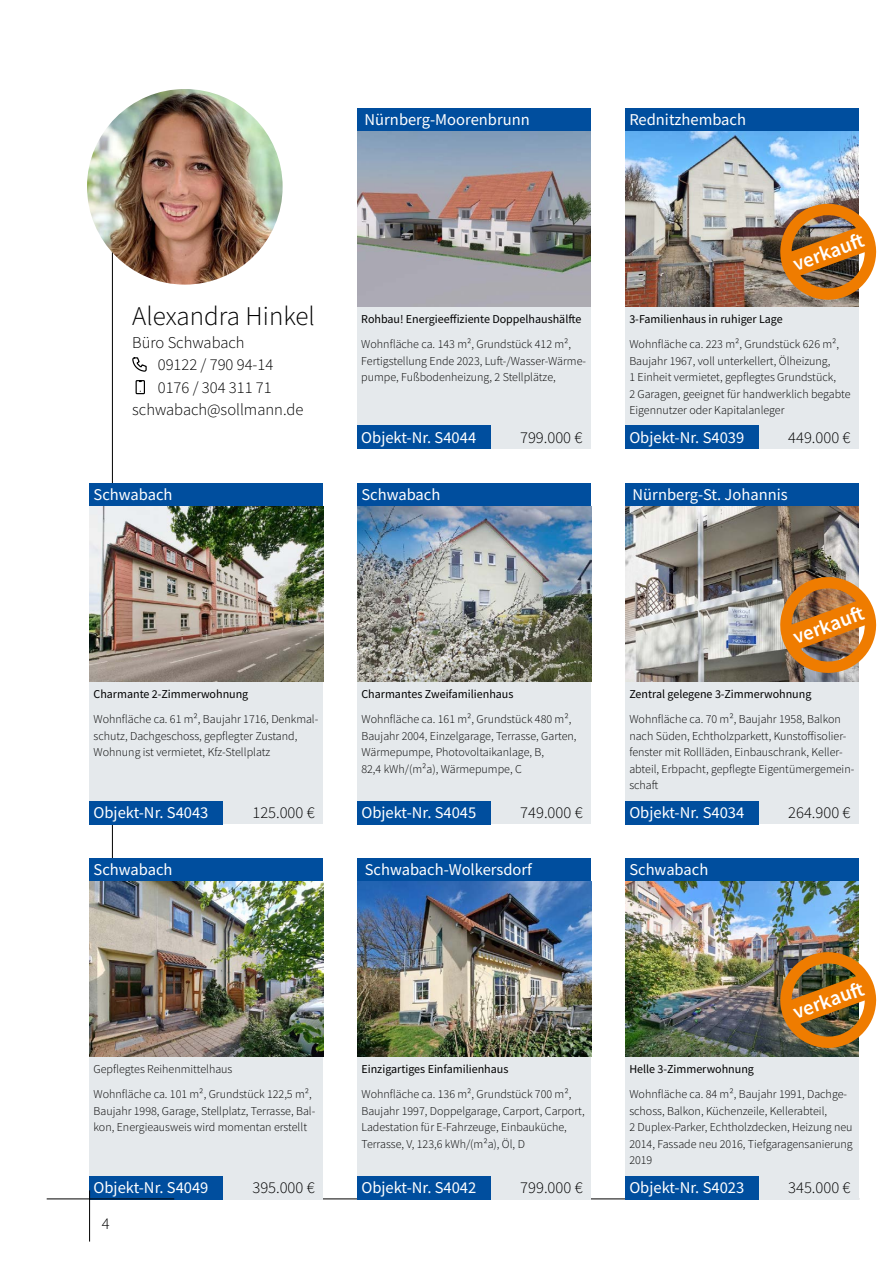
<style>
.page{position:relative;width:893px;height:1263px;background:#fff}
.page>*{position:absolute;margin:0;border:0;box-sizing:border-box;transform-origin:0 0}
.t1{font:300 27px "Source Sans Pro";color:#000}
.t2{font:600 20.55px "Source Sans Pro";color:#fff}
.t3{font:16.5px "Source Sans Pro";color:#fff}
.t4{font:300 16.5px "Source Sans Pro";color:#000}
.t5{font:300 12px/16.5px "Source Sans Pro";color:#000}
.t6{font:12px "Source Sans Pro";color:#000}
</style>
<div class="page">
<div style="left:357px;top:307px;width:234px;height:142px;background:#e5e9ec"></div>
<div style="left:357px;top:108px;width:234px;height:23px;background:#004e9e"></div>
<div style="left:357px;top:426px;width:134px;height:23px;background:#004e9e"></div>
<img style="left:87px;top:89px;width:196px;height:196px;border-radius:98px">
<img style="left:357px;top:131px;width:234px;height:176px">
<svg style="left:132px;top:357px;width:15px;height:15px"></svg>
<svg style="left:135px;top:380px;width:10px;height:15px"></svg>
<div style="left:625px;top:1057px;width:234px;height:142px;background:#e5e9ec"></div>
<div style="left:357px;top:1057px;width:234px;height:142px;background:#e5e9ec"></div>
<div style="left:89px;top:1057px;width:234px;height:142px;background:#e5e9ec"></div>
<div style="left:625px;top:858px;width:234px;height:23px;background:#004e9e"></div>
<div style="left:357px;top:858px;width:234px;height:23px;background:#004e9e"></div>
<div style="left:89px;top:858px;width:234px;height:23px;background:#004e9e"></div>
<div style="left:625px;top:1176px;width:134px;height:23px;background:#004e9e"></div>
<div style="left:357px;top:1176px;width:134px;height:23px;background:#004e9e"></div>
<div style="left:89px;top:1176px;width:134px;height:23px;background:#004e9e"></div>
<img style="left:625px;top:881px;width:234px;height:176px">
<img style="left:357px;top:881px;width:234px;height:176px">
<img style="left:89px;top:881px;width:234px;height:176px">
<div style="left:625px;top:682px;width:234px;height:142px;background:#e5e9ec"></div>
<div style="left:357px;top:682px;width:234px;height:142px;background:#e5e9ec"></div>
<div style="left:89px;top:682px;width:234px;height:142px;background:#e5e9ec"></div>
<div style="left:625px;top:483px;width:234px;height:23px;background:#004e9e"></div>
<div style="left:357px;top:483px;width:234px;height:23px;background:#004e9e"></div>
<div style="left:89px;top:483px;width:234px;height:23px;background:#004e9e"></div>
<div style="left:625px;top:801px;width:134px;height:23px;background:#004e9e"></div>
<div style="left:357px;top:801px;width:134px;height:23px;background:#004e9e"></div>
<div style="left:89px;top:801px;width:134px;height:23px;background:#004e9e"></div>
<img style="left:625px;top:506px;width:234px;height:176px">
<img style="left:357px;top:506px;width:234px;height:176px">
<img style="left:89px;top:506px;width:234px;height:176px">
<div style="left:625px;top:307px;width:234px;height:142px;background:#e5e9ec"></div>
<div style="left:625px;top:108px;width:234px;height:23px;background:#004e9e"></div>
<div style="left:625px;top:426px;width:134px;height:23px;background:#004e9e"></div>
<img style="left:625px;top:131px;width:234px;height:176px">
<img style="left:774px;top:198px;width:103px;height:108px">
<img style="left:774px;top:571px;width:103px;height:108px">
<img style="left:774px;top:946px;width:103px;height:108px">
<hr style="left:47px;top:1198px;width:127px;height:1px;background:#000">
<hr style="left:89px;top:1190px;width:1px;height:51px;background:#000">
<h1 class="t1" style="left:132px;top:300px;width:184px">Alexandra Hinkel</h1>
<h3 class="t4" style="left:132px;top:332px;width:114px">Büro Schwabach</h3>
<h3 class="t4" style="left:158px;top:355px;width:117px">09122 / 790 94-14</h3>
<h3 class="t4" style="left:158px;top:377px;width:115px">0176 / 304 311 71</h3>
<h3 class="t4" style="left:132px;top:400px;width:173px">schwabach@sollmann.de</h3>
<h3 class="t3" style="left:365px;top:109px;width:167px">Nürnberg-Moorenbrunn</h3>
<h3 class="t3" style="left:629px;top:109px;width:118px">Rednitzhembach</h3>
<h2 class="t2" style="left:789px;top:252px;width:83px;rotate:-20deg">verkauft</h2>
<p class="t6" style="left:361px;top:312px;width:222px">Rohbau! Energieeffiziente Doppelhaushälfte</p>
<p class="t5" style="left:361px;top:336px;width:226px">Wohnfläche ca. 143 m², Grundstück 412 m²,<br>Fertigstellung Ende 2023, Luft-/Wasser-Wärme&shy;pumpe, Fußbodenheizung, 2 Stellplätze,</p>
<p class="t6" style="left:629px;top:312px;width:155px">3-Familienhaus in ruhiger Lage</p>
<p class="t5" style="left:629px;top:336px;width:223px">Wohnfläche ca. 223 m², Grundstück 626 m², Baujahr 1967, voll unterkellert, Ölheizung,<br>1 Einheit vermietet, gepflegtes Grundstück,<br>2 Garagen, geeignet für handwerklich begabte Eigennutzer oder Kapitalanleger</p>
<h3 class="t3" style="left:361px;top:427px;width:116px">Objekt-Nr. S4044</h3>
<h3 class="t4" style="left:520px;top:427px;width:64px">799.000 €</h3>
<h3 class="t3" style="left:629px;top:427px;width:116px">Objekt-Nr. S4039</h3>
<h3 class="t4" style="left:788px;top:427px;width:64px">449.000 €</h3>
<h3 class="t3" style="left:94px;top:484px;width:81px">Schwabach</h3>
<h3 class="t3" style="left:361px;top:484px;width:81px">Schwabach</h3>
<h3 class="t3" style="left:633px;top:484px;width:157px">Nürnberg-St. Johannis</h3>
<p class="t6" style="left:94px;top:687px;width:156px">Charmante 2-Zimmerwohnung</p>
<p class="t5" style="left:94px;top:711px;width:226px">Wohnfläche ca. 61 m², Baujahr 1716, Denkmal&shy;schutz, Dachgeschoss, gepflegter Zustand,<br>Wohnung ist vermietet, Kfz-Stellplatz</p>
<p class="t6" style="left:361px;top:687px;width:154px">Charmantes Zweifamilienhaus</p>
<p class="t5" style="left:361px;top:711px;width:217px">Wohnfläche ca. 161 m², Grundstück 480 m², Baujahr 2004, Einzelgarage, Terrasse, Garten, Wärmepumpe, Photovoltaikanlage, B,<br>82,4 kWh/(m²a), Wärmepumpe, C</p>
<h2 class="t2" style="left:789px;top:625px;width:83px;rotate:-20deg">verkauft</h2>
<p class="t6" style="left:629px;top:687px;width:184px">Zentral gelegene 3-Zimmerwohnung</p>
<p class="t5" style="left:629px;top:711px;width:226px">Wohnfläche ca. 70 m², Baujahr 1958, Balkon nach Süden, Echtholzparkett, Kunstoffisolier&shy;fenster mit Rollläden, Einbauschrank, Keller&shy;abteil, Erbpacht, gepflegte Eigentümergemein&shy;schaft</p>
<h3 class="t3" style="left:94px;top:802px;width:116px">Objekt-Nr. S4043</h3>
<h3 class="t4" style="left:252px;top:802px;width:64px">125.000 €</h3>
<h3 class="t3" style="left:361px;top:802px;width:116px">Objekt-Nr. S4045</h3>
<h3 class="t4" style="left:520px;top:802px;width:64px">749.000 €</h3>
<h3 class="t3" style="left:629px;top:802px;width:116px">Objekt-Nr. S4034</h3>
<h3 class="t4" style="left:788px;top:802px;width:64px">264.900 €</h3>
<h3 class="t3" style="left:94px;top:859px;width:81px">Schwabach</h3>
<h3 class="t3" style="left:365px;top:859px;width:169px">Schwabach-Wolkersdorf</h3>
<h3 class="t3" style="left:629px;top:859px;width:81px">Schwabach</h3>
<h2 class="t2" style="left:789px;top:1000px;width:83px;rotate:-20deg">verkauft</h2>
<p class="t5" style="left:94px;top:1057px;width:220px;line-height:25px">Gepflegtes Reihenmittelhaus<br>Wohnfläche ca. 101 m², Grundstück 122,5 m²,</p>
<p class="t5" style="left:94px;top:1103px;width:223px">Baujahr 1998, Garage, Stellplatz, Terrasse, Bal&shy;kon, Energieausweis wird momentan erstellt</p>
<p class="t6" style="left:361px;top:1062px;width:148px">Einzigartiges Einfamilienhaus</p>
<p class="t5" style="left:361px;top:1086px;width:225px">Wohnfläche ca. 136 m², Grundstück 700 m², Baujahr 1997, Doppelgarage, Carport, Carport, Ladestation für E-Fahrzeuge, Einbauküche, Terrasse, V, 123,6 kWh/(m²a), Öl, D</p>
<p class="t6" style="left:629px;top:1062px;width:126px">Helle 3-Zimmerwohnung</p>
<p class="t5" style="left:629px;top:1086px;width:225px">Wohnfläche ca. 84 m², Baujahr 1991, Dachge&shy;schoss, Balkon, Küchenzeile, Kellerabteil,<br>2 Duplex-Parker, Echtholzdecken, Heizung neu 2014, Fassade neu 2016, Tiefgaragensanierung 2019</p>
<h3 class="t3" style="left:94px;top:1177px;width:116px">Objekt-Nr. S4049</h3>
<h3 class="t4" style="left:252px;top:1177px;width:64px">395.000 €</h3>
<h3 class="t3" style="left:361px;top:1177px;width:116px">Objekt-Nr. S4042</h3>
<h3 class="t4" style="left:520px;top:1177px;width:64px">799.000 €</h3>
<h3 class="t3" style="left:629px;top:1177px;width:116px">Objekt-Nr. S4023</h3>
<h3 class="t4" style="left:788px;top:1177px;width:64px">345.000 €</h3>
<h3 class="t4" style="left:102px;top:1213px;width:9px">4</h3>
</div>
